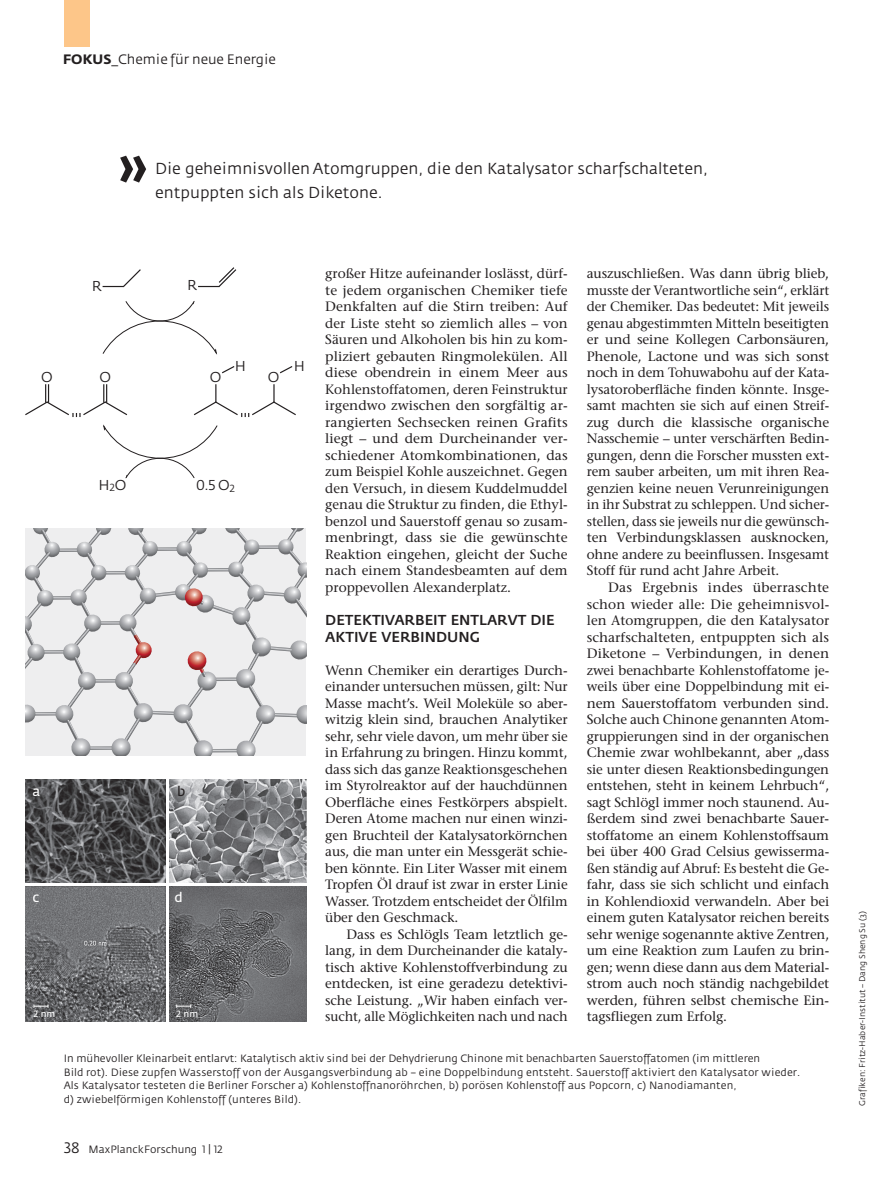
<style>
.page{position:relative;width:893px;height:1191px;background:#fff}
.page>*{position:absolute;margin:0;border:0;box-sizing:border-box;transform-origin:0 0}
.t1{font:500 60px "Fedra Sans";color:#231f20}
.t2{font:15.75px/24px "Fedra Sans";color:#231f20}
.t3{font:500 14.25px/16.5px "Fedra Sans";color:#231f20}
.t4{font:14.25px "Fedra Sans Book SC";color:#231f20}
.t5{font:13.5px/16.5px "Stone Serif";letter-spacing:-.01em;color:#231f20;text-align:justify}
.t6{font:13.5px "Stone Serif";letter-spacing:.01em;color:#231f20}
.t7{font:13.5px "Fedra Sans";color:#231f20}
.t8{font:13.5px "Fedra Sans";color:#fff}
.t9{font:13.5px "Fedra Sans";color:#231f20}
.t10{font:10.5px/13.5px "Fedra Sans";letter-spacing:.01em;color:#231f20}
.t11{font:9px "Fedra Sans";color:#fff}
.t12{font:8.25px "Fedra Sans";color:#231f20}
.s1{font-weight:700}
.s2{font-family:"Fedra Sans Normal SC"}
.s3{font-family:"Fedra Sans Book SC";font-size:15px}
.s4{font-family:"Fedra Sans Book SC"}
</style>
<div class="page">
<div style="left:64px;top:0;width:25px;height:47px;background:#fdc689"></div>
<img style="left:170px;top:886px;width:136px;height:135px">
<svg style="left:26px;top:528px;width:280px;height:227px;background:#dfdedf"></svg>
<img style="left:26px;top:886px;width:139px;height:135px">
<img style="left:170px;top:780px;width:136px;height:102px">
<img style="left:26px;top:780px;width:139px;height:102px">
<svg style="left:34px;top:1004px;width:15px;height:3px"></svg>
<svg style="left:176px;top:1004px;width:15px;height:3px"></svg>
<svg style="left:103px;top:269px;width:38px;height:19px"></svg>
<svg style="left:194px;top:384px;width:102px;height:33px"></svg>
<svg style="left:25px;top:384px;width:103px;height:33px"></svg>
<svg style="left:198px;top:267px;width:39px;height:21px"></svg>
<svg style="left:222px;top:366px;width:13px;height:8px"></svg>
<svg style="left:280px;top:366px;width:13px;height:8px"></svg>
<svg style="left:103px;top:424px;width:115px;height:54px"></svg>
<svg style="left:102px;top:301px;width:115px;height:54px"></svg>
<p class="t7" style="left:63px;top:54px;width:214px"><span class="s1">FOKUS</span>_Chemie für neue Energie</p>
<p class="t1" style="left:119px;top:140px;width:31px">»</p>
<p class="t2" style="left:155px;top:158px;width:554px">Die geheimnisvollen Atomgruppen, die den Katalysator scharfschalteten, entpuppten sich als Diketone.</p>
<p class="t4" style="left:92px;top:277px;width:11px">R</p>
<p class="t4" style="left:187px;top:277px;width:11px">R</p>
<p class="t4" style="left:235px;top:357px;width:13px">H</p>
<p class="t4" style="left:294px;top:357px;width:13px">H</p>
<p class="t4" style="left:41px;top:368px;width:13px">O</p>
<p class="t4" style="left:99px;top:368px;width:13px">O</p>
<p class="t4" style="left:210px;top:368px;width:13px">O</p>
<p class="t4" style="left:268px;top:368px;width:13px">O</p>
<p class="t4" style="left:99px;top:476px;width:29px">H<sub>2</sub>O</p>
<p class="t4" style="left:196px;top:477px;width:40px">0.5 O<sub>2</sub></p>
<p class="t8" style="left:33px;top:786px;width:9px">a</p>
<p class="t9" style="left:177px;top:786px;width:10px">b</p>
<p class="t8" style="left:33px;top:892px;width:8px">c</p>
<p class="t8" style="left:174px;top:892px;width:10px">d</p>
<p class="t11" style="left:33px;top:1009px;width:24px"><span class="s2">2</span> nm</p>
<p class="t11" style="left:176px;top:1009px;width:24px"><span class="s2">2</span> nm</p>
<p class="t5" style="left:325px;top:267px;width:244px">großer Hitze aufeinander loslässt, dürf&shy;te jedem organischen Chemiker tiefe Denkfalten auf die Stirn treiben: Auf der Liste steht so ziemlich alles – von Säuren und Alkoholen bis hin zu kom&shy;pliziert gebauten Ringmolekülen. All diese obendrein in einem Meer aus Kohlenstoffatomen, deren Feinstruktur irgendwo zwischen den sorgfältig ar&shy;rangierten Sechsecken reinen Grafits liegt – und dem Durcheinander ver&shy;schiedener Atomkombinationen, das zum Beispiel Kohle auszeichnet. Gegen den Versuch, in diesem Kuddelmuddel genau die Struktur zu finden, die Ethyl&shy;benzol und Sauerstoff genau so zusam&shy;menbringt, dass sie die gewünschte Reaktion eingehen, gleicht der Suche nach einem Standesbeamten auf dem proppevollen Alexanderplatz.</p>
<p class="t3" style="left:325px;top:613px;width:231px">DETEKTIVARBEIT ENTLARVT DIE<br>AKTIVE VERBINDUNG</p>
<p class="t5" style="left:325px;top:663px;width:244px">Wenn Chemiker ein derartiges Durch-</p>
<p class="t5" style="left:325px;top:679px;width:244px">einander untersuchen müssen, gilt: Nur</p>
<p class="t5" style="left:325px;top:696px;width:244px">Masse macht’s. Weil Moleküle so aber-</p>
<p class="t5" style="left:325px;top:712px;width:244px">witzig klein sind, brauchen Analytiker</p>
<p class="t5" style="left:325px;top:729px;width:244px">sehr, sehr viele davon, um mehr über sie</p>
<p class="t5" style="left:325px;top:745px;width:244px">in Erfahrung zu bringen. Hinzu kommt,</p>
<p class="t5" style="left:325px;top:762px;width:244px">dass sich das ganze Reaktionsgeschehen</p>
<p class="t5" style="left:325px;top:778px;width:244px">im Styrolreaktor auf der hauchdünnen</p>
<p class="t5" style="left:325px;top:795px;width:244px">Oberfläche eines Festkörpers abspielt.</p>
<p class="t5" style="left:325px;top:811px;width:244px">Deren Atome machen nur einen winzi-</p>
<p class="t5" style="left:325px;top:828px;width:244px">gen Bruchteil der Katalysatorkörnchen</p>
<p class="t5" style="left:325px;top:844px;width:244px">aus, die man unter ein Messgerät schie-</p>
<p class="t5" style="left:325px;top:861px;width:244px">ben könnte. Ein Liter Wasser mit einem</p>
<p class="t5" style="left:325px;top:877px;width:244px">Tropfen Öl drauf ist zwar in erster Linie</p>
<p class="t5" style="left:325px;top:894px;width:244px">Wasser. Trotzdem entscheidet der Ölfilm</p>
<p class="t5" style="left:325px;top:910px;width:134px">über den Geschmack.</p>
<p class="t5" style="left:347px;top:927px;width:223px">Dass es Schlögls Team letztlich ge-</p>
<p class="t5" style="left:325px;top:943px;width:244px">lang, in dem Durcheinander die kataly-</p>
<p class="t5" style="left:325px;top:960px;width:244px">tisch aktive Kohlenstoffverbindung zu</p>
<p class="t5" style="left:325px;top:976px;width:244px">entdecken, ist eine geradezu detektivi-</p>
<p class="t5" style="left:325px;top:993px;width:244px">sche Leistung. „Wir haben einfach ver-</p>
<p class="t5" style="left:325px;top:1009px;width:244px">sucht, alle Möglichkeiten nach und nach</p>
<p class="t5" style="left:587px;top:267px;width:244px">auszuschließen. Was dann übrig blieb,</p>
<p class="t5" style="left:587px;top:283px;width:244px">musste der Verantwortliche sein“, erklärt</p>
<p class="t5" style="left:587px;top:300px;width:244px">der Chemiker. Das bedeutet: Mit jeweils</p>
<p class="t5" style="left:587px;top:316px;width:244px">genau abgestimmten Mitteln beseitigten</p>
<p class="t5" style="left:587px;top:333px;width:244px">er und seine Kollegen Carbonsäuren,</p>
<p class="t5" style="left:587px;top:349px;width:244px">Phenole, Lactone und was sich sonst</p>
<p class="t5" style="left:587px;top:366px;width:244px">noch in dem Tohuwabohu auf der Kata-</p>
<p class="t5" style="left:587px;top:382px;width:244px">lysatoroberfläche finden könnte. Insge-</p>
<p class="t5" style="left:587px;top:399px;width:244px">samt machten sie sich auf einen Streif-</p>
<p class="t5" style="left:587px;top:415px;width:244px">zug durch die klassische organische</p>
<p class="t5" style="left:587px;top:432px;width:244px">Nasschemie – unter verschärften Bedin-</p>
<p class="t5" style="left:587px;top:448px;width:244px">gungen, denn die Forscher mussten ext-</p>
<p class="t5" style="left:587px;top:465px;width:244px">rem sauber arbeiten, um mit ihren Rea-</p>
<p class="t5" style="left:587px;top:481px;width:244px">genzien keine neuen Verunreinigungen</p>
<p class="t5" style="left:587px;top:498px;width:244px">in ihr Substrat zu schleppen. Und sicher-</p>
<p class="t5" style="left:587px;top:514px;width:244px">stellen, dass sie jeweils nur die gewünsch-</p>
<p class="t5" style="left:587px;top:531px;width:244px">ten Verbindungsklassen ausknocken,</p>
<p class="t5" style="left:587px;top:547px;width:244px">ohne andere zu beeinflussen. Insgesamt</p>
<p class="t5" style="left:587px;top:564px;width:194px">Stoff für rund acht Jahre Arbeit.</p>
<p class="t6" style="left:608px;top:582px;width:223px">Das Ergebnis indes überraschte</p>
<p class="t6" style="left:587px;top:598px;width:244px">schon wieder alle: Die geheimnisvol-</p>
<p class="t5" style="left:587px;top:613px;width:244px">len Atomgruppen, die den Katalysator</p>
<p class="t5" style="left:587px;top:630px;width:244px">scharfschalteten, entpuppten sich als</p>
<p class="t5" style="left:587px;top:646px;width:244px">Diketone – Verbindungen, in denen</p>
<p class="t5" style="left:587px;top:663px;width:244px">zwei benachbarte Kohlenstoffatome je-</p>
<p class="t5" style="left:587px;top:679px;width:244px">weils über eine Doppelbindung mit ei-</p>
<p class="t5" style="left:587px;top:696px;width:244px">nem Sauerstoffatom verbunden sind.</p>
<p class="t5" style="left:587px;top:712px;width:244px">Solche auch Chinone genannten Atom-</p>
<p class="t5" style="left:587px;top:729px;width:244px">gruppierungen sind in der organischen</p>
<p class="t5" style="left:587px;top:745px;width:244px">Chemie zwar wohlbekannt, aber „dass</p>
<p class="t5" style="left:587px;top:762px;width:244px">sie unter diesen Reaktionsbedingungen</p>
<p class="t5" style="left:587px;top:778px;width:244px">entstehen, steht in keinem Lehrbuch“,</p>
<p class="t5" style="left:587px;top:795px;width:244px">sagt Schlögl immer noch staunend. Au-</p>
<p class="t5" style="left:587px;top:811px;width:244px">ßerdem sind zwei benachbarte Sauer-</p>
<p class="t5" style="left:587px;top:828px;width:244px">stoffatome an einem Kohlenstoffsaum</p>
<p class="t5" style="left:587px;top:844px;width:244px">bei über 400 Grad Celsius gewisserma-</p>
<p class="t5" style="left:587px;top:861px;width:244px">ßen ständig auf Abruf: Es besteht die Ge-</p>
<p class="t5" style="left:587px;top:877px;width:244px">fahr, dass sie sich schlicht und einfach</p>
<p class="t5" style="left:587px;top:894px;width:244px">in Kohlendioxid verwandeln. Aber bei</p>
<p class="t5" style="left:587px;top:910px;width:244px">einem guten Katalysator reichen bereits</p>
<p class="t5" style="left:587px;top:927px;width:244px">sehr wenige sogenannte aktive Zentren,</p>
<p class="t5" style="left:587px;top:943px;width:244px">um eine Reaktion zum Laufen zu brin-</p>
<p class="t5" style="left:587px;top:960px;width:244px">gen; wenn diese dann aus dem Material-</p>
<p class="t5" style="left:587px;top:976px;width:244px">strom auch noch ständig nachgebildet</p>
<p class="t5" style="left:587px;top:993px;width:244px">werden, führen selbst chemische Ein-</p>
<p class="t5" style="left:587px;top:1009px;width:142px">tagsfliegen zum Erfolg.</p>
<p class="t10" style="left:64px;top:1052px;width:738px">In mühevoller Kleinarbeit entlarvt: Katalytisch aktiv sind bei der Dehydrierung Chinone mit benachbarten Sauerstoffatomen (im mittleren<br>Bild rot). Diese zupfen Wasserstoff von der Ausgangsverbindung ab – eine Doppelbindung entsteht. Sauerstoff aktiviert den Katalysator wieder.<br>Als Katalysator testeten die Berliner Forscher a) Kohlenstoffnanoröhrchen, b) porösen Kohlenstoff aus Popcorn, c) Nanodiamanten,<br>d) zwiebelförmigen Kohlenstoff (unteres Bild).</p>
<p class="t10" style="left:64px;top:1143px;width:160px"><span class="s3">38</span> MaxPlanckForschung <span class="s4">1 | 12</span></p>
<p class="t12" style="left:859px;top:1106px;width:196px;rotate:-90deg">Grafiken: Fritz-Haber-Institut – Dang Sheng Su (3)</p>
</div>
